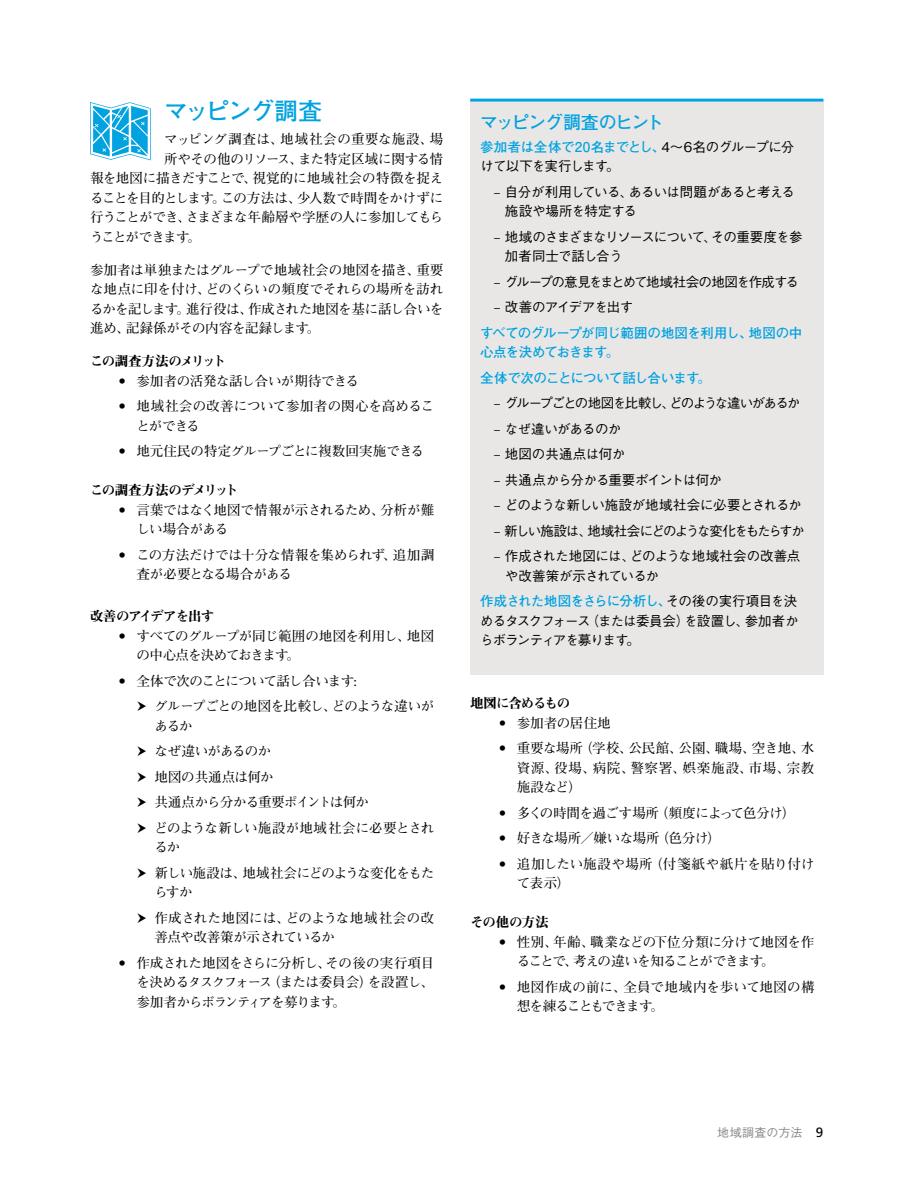
<style>
.page{position:relative;width:918px;height:1188px;background:#fff}
.page>*{position:absolute;margin:0;border:0;box-sizing:border-box;transform-origin:0 0}
.subhead_1{font:700 24px "Futo Go B101 Pro";letter-spacing:-.06em;color:#00a2e0}
.Tips_Head{font:700 18px "Futo Go B101 Pro";letter-spacing:-.08em;color:#00a2e0}
.body_bullets_w__ind{font:700 13.5px/19.5px "Futo Min A101 Pro";letter-spacing:-.02em;color:#000}
.Tips_Body_sub_bullet{font:500 13.5px/19.5px "Gothic BBB Pro";letter-spacing:-.06em;color:#000}
.body_bullets_w__ind-2{font:700 13.5px/19.5px "Futo Min A101 Pro";letter-spacing:-.045em;color:#000}
.Tips_Body{font:500 13.5px/19.5px "Gothic BBB Pro";letter-spacing:-.07em;color:#000}
.body{font:700 13.5px/19.5px "Futo Min A101 Pro";letter-spacing:-.03em;color:#000;text-align:justify}
.body_bullets_w_inden{font:700 13.5px/19.5px "Futo Min A101 Pro";letter-spacing:-.04em;color:#000}
.Tips_Body_sub_bullet-2{font:500 13.5px "Gothic BBB Pro";letter-spacing:-.12em;color:#000}
.bodyno{font:700 13.5px "Futo Min A101 Pro";letter-spacing:-.02em;color:#000}
.body_bullets_w_inden-2{font:700 13.5px/19.5px "Futo Min A101 Pro";letter-spacing:-.06em;color:#000}
.Tips_Body-2{font:700 13.5px/19.5px "Futo Go B101 Pro";letter-spacing:-.035em;color:#00a2e0}
.Tips_Body_sub_bullet-3{font:500 13.5px/19.5px "Gothic BBB Pro";letter-spacing:-.015em;color:#000}
.body_bullets_w_inden-3{font:700 13.5px/19.5px "Futo Min A101 Pro";letter-spacing:-.015em;color:#000}
.bodyno-2{font:700 13.5px "Futo Min A101 Pro";letter-spacing:-.04em;color:#000}
.bodyno-3{font:700 13.5px "Futo Min A101 Pro";letter-spacing:-.055em;color:#000}
.body_bullets_w__ind-3{font:700 13.5px/19.5px "Futo Min A101 Pro";letter-spacing:.005em;color:#000}
.body_bullets_w__ind-4{font:700 13.5px/19.5px "Futo Min A101 Pro";letter-spacing:.025em;color:#000}
.bodyno-4{font:700 13.5px "Futo Min A101 Pro";letter-spacing:.03em;color:#000}
.body_bullets_w__ind-5{font:700 13.5px "Futo Min A101 Pro";letter-spacing:-.055em;color:#000}
.Tips_Body-3{font:700 13.5px "Futo Go B101 Pro";letter-spacing:-.06em;color:#00a2e0}
.subhead_3{font:13.5px "Midashi Min Pro MA31";letter-spacing:-.07em;color:#000}
.subhead_3-2{font:13.5px "Midashi Min Pro MA31";letter-spacing:-.05em;color:#000}
.body-2{font:13.5px "Midashi Min Pro MA31";letter-spacing:-.075em;color:#000}
.Tips_Body_sub_bullet-4{font:500 13.5px "Gothic BBB Pro";letter-spacing:-.005em;color:#000}
.bodyno-5{font:700 13.5px "Futo Min A101 Pro";letter-spacing:-.075em;color:#000}
.subhead_3-3{font:13.5px "Midashi Min Pro MA31";letter-spacing:-.095em;color:#000}
.t1{font:500 12px "Gothic BBB Pro";letter-spacing:.02em;color:#8a8a8d}
.s1{font-family:"Futo Go B101 Pro";font-weight:700;color:#00a2e0}
.s2{font-family:"Frutiger LT Std";font-weight:400;font-size:13.5px;color:#000}
</style>
<div class="page">
<div style="left:470px;top:102px;width:354px;height:573px;background:#e9e7e6"></div>
<hr style="left:470px;top:99px;width:354px;height:3px;background:#00a2e0">
<svg style="left:90px;top:102px;width:61px;height:58px"></svg>
<p class="subhead_1" style="left:164px;top:92px;width:159px">マッピング調査</p>
<p class="bodyno-4" style="left:164px;top:129px;width:281px">マッピング調査は、地域社会の重要な施設、場</p>
<p class="bodyno" style="left:164px;top:148px;width:281px">所やその他のリソース、また特定区域に関する情</p>
<p class="bodyno" style="left:90px;top:168px;width:355px">報を地図に描きだすことで、視覚的に地域社会の特徴を捉え</p>
<p class="bodyno-2" style="left:90px;top:187px;width:355px">ることを目的とします。この方法は、少人数で時間をかけずに</p>
<p class="bodyno-3" style="left:90px;top:207px;width:355px">行うことができ、さまざまな年齢層や学歴の人に参加してもら</p>
<p class="bodyno-5" style="left:90px;top:226px;width:112px">うことができます。</p>
<p class="body" style="left:90px;top:258px;width:355px">参加者は単独またはグループで地域社会の地図を描き、重要な地点に印を付け、どのくらいの頻度でそれらの場所を訪れるかを記します。進行役は、作成された地図を基に話し合いを進め、記録係がその内容を記録します。</p>
<p class="subhead_3" style="left:90px;top:351px;width:137px">この調査方法のメリット</p>
<p class="body_bullets_w__ind" style="left:136px;top:369px;width:224px">参加者の活発な話し合いが期待できる</p>
<p class="body_bullets_w__ind-3" style="left:136px;top:395px;width:299px">地域社会の改善について参加者の関心を高めることができる</p>
<p class="body_bullets_w__ind" style="left:136px;top:440px;width:289px">地元住民の特定グループごとに複数回実施できる</p>
<p class="subhead_3-2" style="left:90px;top:480px;width:150px">この調査方法のデメリット</p>
<p class="body_bullets_w__ind" style="left:136px;top:498px;width:299px">言葉ではなく地図で情報が示されるため、分析が難しい場合がある</p>
<p class="body_bullets_w__ind" style="left:136px;top:543px;width:299px">この方法だけでは十分な情報を集められず、追加調査が必要となる場合がある</p>
<p class="body-2" style="left:90px;top:606px;width:126px">改善のアイデアを出す</p>
<p class="body_bullets_w__ind-2" style="left:136px;top:624px;width:299px">すべてのグループが同じ範囲の地図を利用し、地図の中心点を決めておきます。</p>
<p class="body_bullets_w__ind-5" style="left:136px;top:670px;width:222px">全体で次のことについて話し合います:</p>
<p class="body_bullets_w_inden-2" style="left:154px;top:695px;width:281px">グループごとの地図を比較し、どのような違いがあるか</p>
<p class="body_bullets_w_inden" style="left:154px;top:740px;width:118px">なぜ違いがあるのか</p>
<p class="body_bullets_w_inden-3" style="left:154px;top:765px;width:121px">地図の共通点は何か</p>
<p class="body_bullets_w_inden-2" style="left:154px;top:791px;width:216px">共通点から分かる重要ポイントは何か</p>
<p class="body_bullets_w_inden-3" style="left:154px;top:816px;width:281px">どのような新しい施設が地域社会に必要とされるか</p>
<p class="body_bullets_w_inden" style="left:154px;top:861px;width:281px">新しい施設は、地域社会にどのような変化をもたらすか</p>
<p class="body_bullets_w_inden" style="left:154px;top:906px;width:281px">作成された地図には、どのような地域社会の改善点や改善策が示されているか</p>
<p class="body_bullets_w__ind" style="left:136px;top:951px;width:299px;text-align:justify">作成された地図をさらに分析し、その後の実行項目を決めるタスクフォース（または委員会）を設置し、参加者からボランティアを募ります。</p>
<p class="Tips_Head" style="left:480px;top:107px;width:185px">マッピング調査のヒント</p>
<p class="Tips_Body" style="left:480px;top:135px;width:316px"><span class="s1">参加者は全体で20名までとし、</span>4～6名のグループに分けて以下を実行します。</p>
<p class="Tips_Body_sub_bullet" style="left:505px;top:180px;width:291px;text-indent:-11px">– 自分が利用している、あるいは問題があると考える施設や場所を特定する</p>
<p class="Tips_Body_sub_bullet" style="left:505px;top:225px;width:299px;text-indent:-11px">– 地域のさまざまなリソースについて、その重要度を参加者同士で話し合う</p>
<p class="Tips_Body_sub_bullet" style="left:494px;top:270px;width:307px">– グループの意見をまとめて地域社会の地図を作成する</p>
<p class="Tips_Body_sub_bullet" style="left:494px;top:296px;width:141px">– 改善のアイデアを出す</p>
<p class="Tips_Body-2" style="left:480px;top:321px;width:324px">すべてのグループが同じ範囲の地図を利用し、地図の中心点を決めておきます。</p>
<p class="Tips_Body-3" style="left:480px;top:367px;width:232px">全体で次のことについて話し合います。</p>
<p class="Tips_Body_sub_bullet-2" style="left:494px;top:392px;width:308px">– グループごとの地図を比較し、どのような違いがあるか</p>
<p class="Tips_Body_sub_bullet" style="left:494px;top:417px;width:129px">– なぜ違いがあるのか</p>
<p class="Tips_Body_sub_bullet-4" style="left:494px;top:443px;width:133px">– 地図の共通点は何か</p>
<p class="Tips_Body_sub_bullet" style="left:494px;top:468px;width:230px">– 共通点から分かる重要ポイントは何か</p>
<p class="Tips_Body_sub_bullet" style="left:494px;top:494px;width:309px">– どのような新しい施設が地域社会に必要とされるか</p>
<p class="Tips_Body_sub_bullet-2" style="left:494px;top:520px;width:312px">– 新しい施設は、地域社会にどのような変化をもたらすか</p>
<p class="Tips_Body_sub_bullet-3" style="left:505px;top:545px;width:297px;text-indent:-11px">– 作成された地図には、どのような地域社会の改善点や改善策が示されているか</p>
<p class="Tips_Body" style="left:480px;top:590px;width:320px;text-align:justify"><span class="s1">作成された地図をさらに分析し、</span>その後の実行項目を決めるタスクフォース（または委員会）を設置し、参加者からボランティアを募ります。</p>
<p class="subhead_3-3" style="left:470px;top:693px;width:102px">地図に含めるもの</p>
<p class="body_bullets_w__ind" style="left:517px;top:711px;width:96px">参加者の居住地</p>
<p class="body_bullets_w__ind" style="left:517px;top:737px;width:299px;text-align:justify">重要な場所（学校、公民館、公園、職場、空き地、水資源、役場、病院、警察署、娯楽施設、市場、宗教施設など）</p>
<p class="body_bullets_w__ind-2" style="left:517px;top:801px;width:280px">多くの時間を過ごす場所（頻度によって色分け）</p>
<p class="body_bullets_w__ind" style="left:517px;top:827px;width:206px">好きな場所／嫌いな場所（色分け）</p>
<p class="body_bullets_w__ind-4" style="left:517px;top:852px;width:299px">追加したい施設や場所（付箋紙や紙片を貼り付けて表示）</p>
<p class="subhead_3" style="left:470px;top:912px;width:80px">その他の方法</p>
<p class="body_bullets_w__ind-2" style="left:517px;top:930px;width:299px">性別、年齢、職業などの下位分類に分けて地図を作ることで、考えの違いを知ることができます。</p>
<p class="body_bullets_w__ind" style="left:517px;top:975px;width:299px">地図作成の前に、全員で地域内を歩いて地図の構想を練ることもできます。</p>
<p class="t1" style="left:717px;top:1123px;width:108px">地域調査の方法 <span class="s2">9</span></p>
</div>
